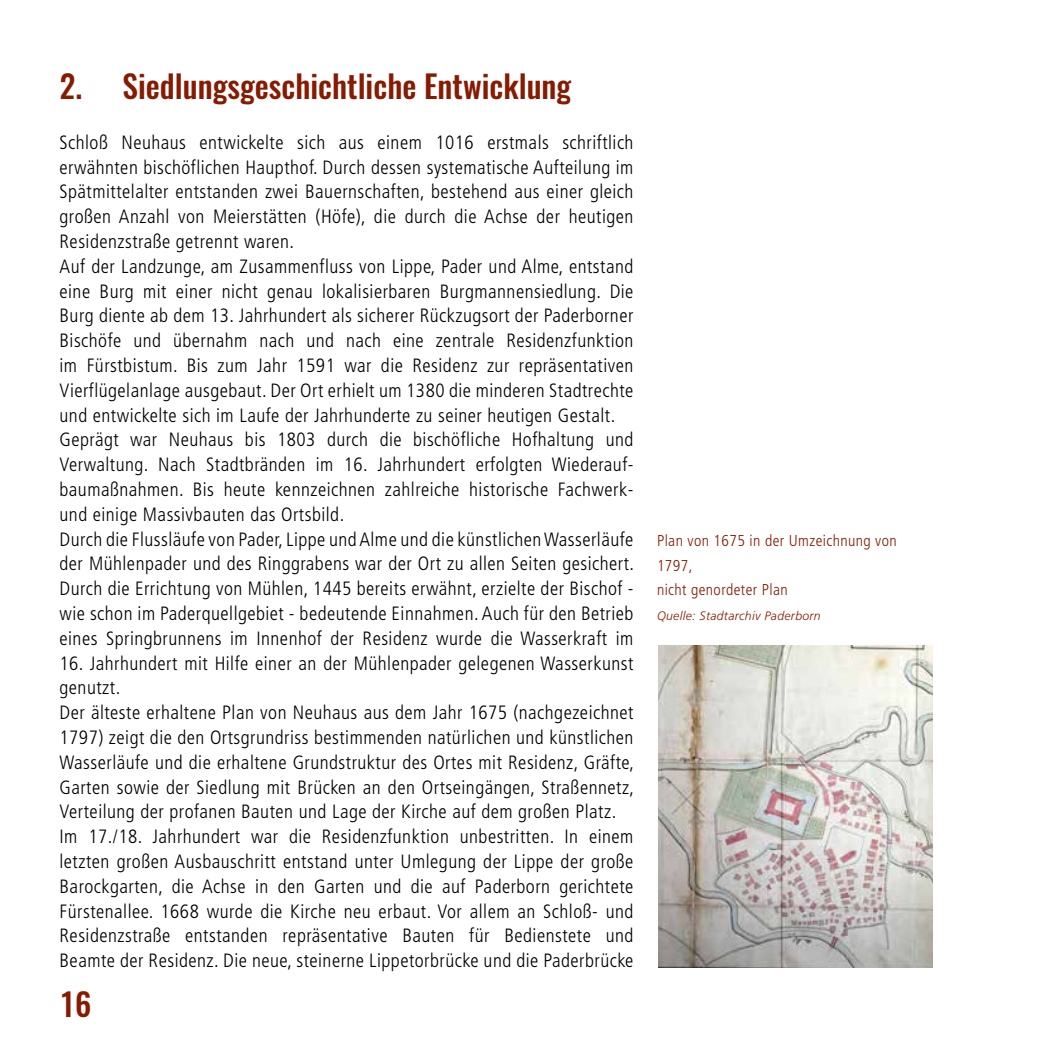
<style>
.page{position:relative;width:1042px;height:1042px;background:#fff}
.page>*{position:absolute;margin:0;border:0;box-sizing:border-box;transform-origin:0 0}
.t1{font:500 31.5px "Oswald";color:#871b02}
.t2{font:300 condensed 19.25px/24.8px "Frutiger LT Std";letter-spacing:.025em;color:#000}
.t3{font:300 condensed 15.75px/24.8px "Frutiger LT Std";letter-spacing:.025em;color:#871b02}
.t4{font:italic 300 12.25px "Frutiger LT Std";letter-spacing:.025em;color:#871b02}
</style>
<div class="page">
<img style="left:658px;top:645px;width:274px;height:322px">
<h1 class="t1" style="left:60px;top:70px;width:513px">2. Siedlungsgeschichtliche Entwicklung</h1>
<p class="t2" style="left:60px;top:130px;width:576px">Schloß Neuhaus entwickelte sich aus einem 1016 erstmals schriftlich erwähnten bischöflichen Haupthof. Durch dessen systematische Aufteilung im Spätmittelalter entstanden zwei Bauernschaften, bestehend aus einer gleich großen Anzahl von Meierstätten (Höfe), die durch die Achse der heutigen Residenzstraße getrennt waren.<br>Auf der Landzunge, am Zusammenfluss von Lippe, Pader und Alme, entstand eine Burg mit einer nicht genau lokalisierbaren Burgmannensiedlung. Die Burg diente ab dem 13. Jahrhundert als sicherer Rückzugsort der Paderborner Bischöfe und übernahm nach und nach eine zentrale Residenzfunktion im Fürstbistum. Bis zum Jahr 1591 war die Residenz zur repräsentativen Vierflügelanlage ausgebaut. Der Ort erhielt um 1380 die minderen Stadtrechte und entwickelte sich im Laufe der Jahrhunderte zu seiner heutigen Gestalt.<br>Geprägt war Neuhaus bis 1803 durch die bischöfliche Hofhaltung und Verwaltung. Nach Stadtbränden im 16. Jahrhundert erfolgten Wiederauf&shy;baumaßnahmen. Bis heute kennzeichnen zahlreiche historische Fachwerk&shy;und einige Massivbauten das Ortsbild.<br>Durch die Flussläufe von Pader, Lippe und Alme und die künstlichen Wasserläufe der Mühlenpader und des Ringgrabens war der Ort zu allen Seiten gesichert.<br>Durch die Errichtung von Mühlen, 1445 bereits erwähnt, erzielte der Bischof - wie schon im Paderquellgebiet - bedeutende Einnahmen. Auch für den Betrieb eines Springbrunnens im Innenhof der Residenz wurde die Wasserkraft im</p>
<p class="t2" style="left:60px;top:651px;width:576px">16. Jahrhundert mit Hilfe einer an der Mühlenpader gelegenen Wasserkunst genutzt.<br>Der älteste erhaltene Plan von Neuhaus aus dem Jahr 1675 (nachgezeichnet 1797) zeigt die den Ortsgrundriss bestimmenden natürlichen und künstlichen Wasserläufe und die erhaltene Grundstruktur des Ortes mit Residenz, Gräfte, Garten sowie der Siedlung mit Brücken an den Ortseingängen, Straßennetz, Verteilung der profanen Bauten und Lage der Kirche auf dem großen Platz.<br>Im 17./18. Jahrhundert war die Residenzfunktion unbestritten. In einem letzten großen Ausbauschritt entstand unter Umlegung der Lippe der große Barockgarten, die Achse in den Garten und die auf Paderborn gerichtete Fürstenallee. 1668 wurde die Kirche neu erbaut. Vor allem an Schloß- und Residenzstraße entstanden repräsentative Bauten für Bedienstete und Beamte der Residenz. Die neue, steinerne Lippetorbrücke und die Paderbrücke</p>
<h1 class="t1" style="left:60px;top:988px;width:33px">16</h1>
<p class="t3" style="left:657px;top:528px;width:241px">Plan von 1675 in der Umzeichnung von<br>1797,<br>nicht genordeter Plan</p>
<p class="t4" style="left:657px;top:609px;width:165px">Quelle: Stadtarchiv Paderborn</p>
</div>
